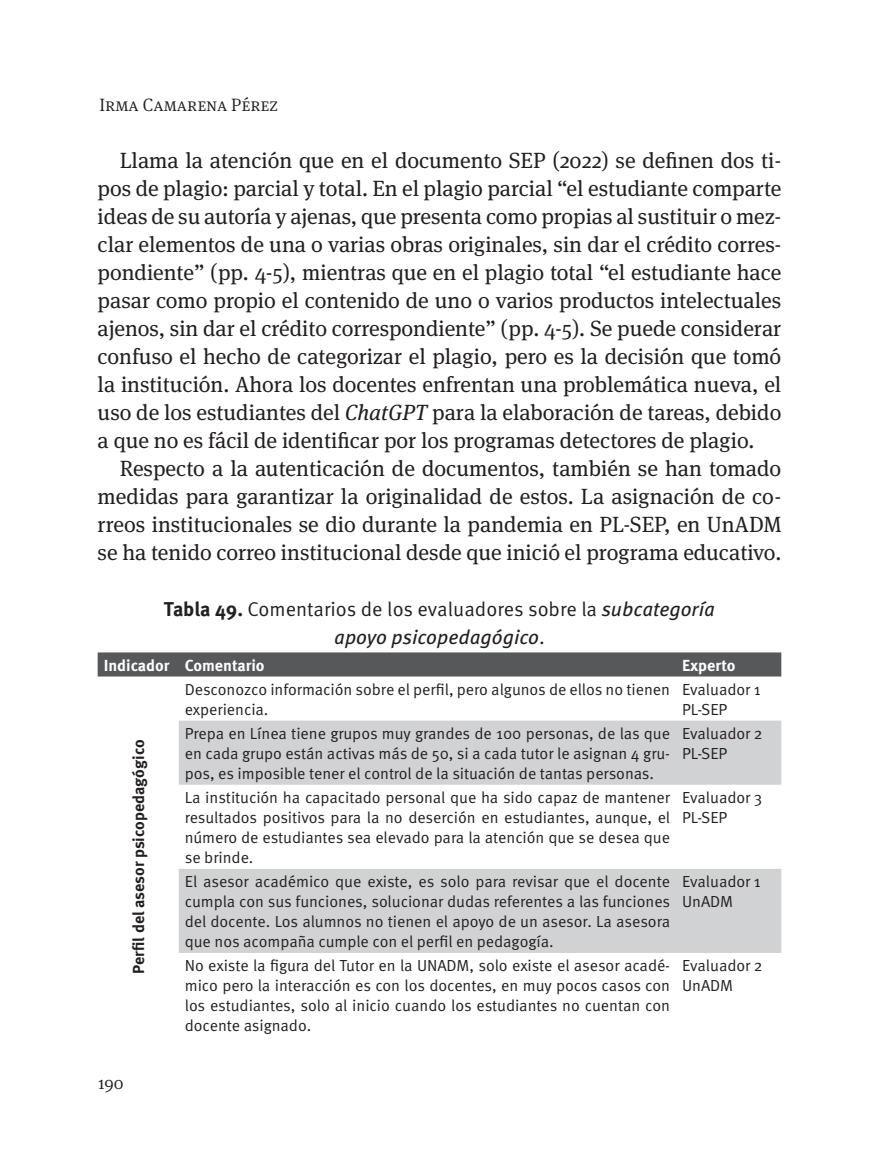
<style>
.page{position:relative;width:879px;height:1163px;background:#fff}
.page>*{position:absolute;margin:0;border:0;box-sizing:border-box;transform-origin:0 0}
.parrafo_sangría{font:22px/28px "Meta Serif Pro";color:#231f20;text-align:justify}
.pie_de_foto{font:20px/28px "Meta Pro Norm";color:#231f20;text-align:center}
.t1{font:300 18px "Meta Serif Pro";color:#231f20}
.tablas-cuerpo{font:16px/20px "Meta Pro Norm";letter-spacing:-.005em;color:#231f20;text-align:justify}
.textos_verticales{font:700 16px "Meta Pro";color:#231f20}
.tabla-headers{font:700 16px "Meta Pro";color:#fff}
.s1{font-style:italic}
.s2{font-family:"Meta Pro";font-weight:700}
.s3{font-family:"Meta Pro";font-style:italic}
</style>
<div class="page">
<div style="left:98px;top:652px;width:683px;height:24px;background:#57585a"></div>
<svg style="left:179px;top:720px;width:602px;height:232px;fill:#d1d2d4"></svg>
<p class="t1" style="left:99px;top:91px;width:180px">Irma Camarena Pérez</p>
<p class="parrafo_sangría" style="left:98px;top:145px;width:685px;text-indent:22px">Llama la atención que en el documento SEP (2022) se definen dos ti&shy;pos de plagio: parcial y total. En el plagio parcial “el estudiante comparte ideas de su autoría y ajenas, que presenta como propias al sustituir o mez&shy;clar elementos de una o varias obras originales, sin dar el crédito corres&shy;pondiente” (pp. 4-5), mientras que en el plagio total “el estudiante hace pasar como propio el contenido de uno o varios productos intelectuales ajenos, sin dar el crédito correspondiente” (pp. 4-5). Se puede considerar confuso el hecho de categorizar el plagio, pero es la decisión que tomó la institución. Ahora los docentes enfrentan una problemática nueva, el uso de los estudiantes del <span class="s1">ChatGPT</span> para la elaboración de tareas, debido a que no es fácil de identificar por los programas detectores de plagio.</p>
<p class="parrafo_sangría" style="left:98px;top:453px;width:685px;text-indent:22px">Respecto a la autenticación de documentos, también se han tomado medidas para garantizar la originalidad de estos. La asignación de co&shy;rreos institucionales se dio durante la pandemia en PL-SEP, en UnADM se ha tenido correo institucional desde que inició el programa educativo.</p>
<p class="pie_de_foto" style="left:164px;top:594px;width:553px"><span class="s2">Tabla 49.</span> Comentarios de los evaluadores sobre la <span class="s3">subcategoría apoyo psicopedagógico</span>.</p>
<p class="tabla-headers" style="left:104px;top:652px;width:67px">Indicador</p>
<p class="tabla-headers" style="left:185px;top:652px;width:81px">Comentario</p>
<p class="tabla-headers" style="left:682px;top:652px;width:55px">Experto</p>
<p class="textos_verticales" style="left:126px;top:973px;width:236px;rotate:-90deg">Perfil del asesor psicopedagógico</p>
<p class="t1" style="left:98px;top:1069px;width:27px">190</p>
<p class="tablas-cuerpo" style="left:185px;top:678px;width:487px">Desconozco información sobre el perfil, pero algunos de ellos no tienen experiencia.</p>
<p class="tablas-cuerpo" style="left:682px;top:678px;width:80px">Evaluador 1</p>
<p class="tablas-cuerpo" style="left:682px;top:698px;width:47px">PL-SEP</p>
<p class="tablas-cuerpo" style="left:185px;top:722px;width:487px">Prepa en Línea tiene grupos muy grandes de 100 personas, de las que en cada grupo están activas más de 50, si a cada tutor le asignan 4 gru&shy;pos, es imposible tener el control de la situación de tantas personas.</p>
<p class="tablas-cuerpo" style="left:682px;top:722px;width:82px">Evaluador 2</p>
<p class="tablas-cuerpo" style="left:682px;top:742px;width:47px">PL-SEP</p>
<p class="tablas-cuerpo" style="left:185px;top:786px;width:487px">La institución ha capacitado personal que ha sido capaz de mantener resultados positivos para la no deserción en estudiantes, aunque, el número de estudiantes sea elevado para la atención que se desea que se brinde.</p>
<p class="tablas-cuerpo" style="left:682px;top:786px;width:82px">Evaluador 3</p>
<p class="tablas-cuerpo" style="left:682px;top:806px;width:47px">PL-SEP</p>
<p class="tablas-cuerpo" style="left:185px;top:870px;width:487px">El asesor académico que existe, es solo para revisar que el docente cumpla con sus funciones, solucionar dudas referentes a las funciones del docente. Los alumnos no tienen el apoyo de un asesor. La asesora que nos acompaña cumple con el perfil en pedagogía.</p>
<p class="tablas-cuerpo" style="left:682px;top:870px;width:80px">Evaluador 1<br>UnADM</p>
<p class="tablas-cuerpo" style="left:185px;top:954px;width:487px">No existe la figura del Tutor en la UNADM, solo existe el asesor acadé&shy;mico pero la interacción es con los docentes, en muy pocos casos con los estudiantes, solo al inicio cuando los estudiantes no cuentan con docente asignado.</p>
<p class="tablas-cuerpo" style="left:682px;top:954px;width:82px">Evaluador 2<br>UnADM</p>
</div>
